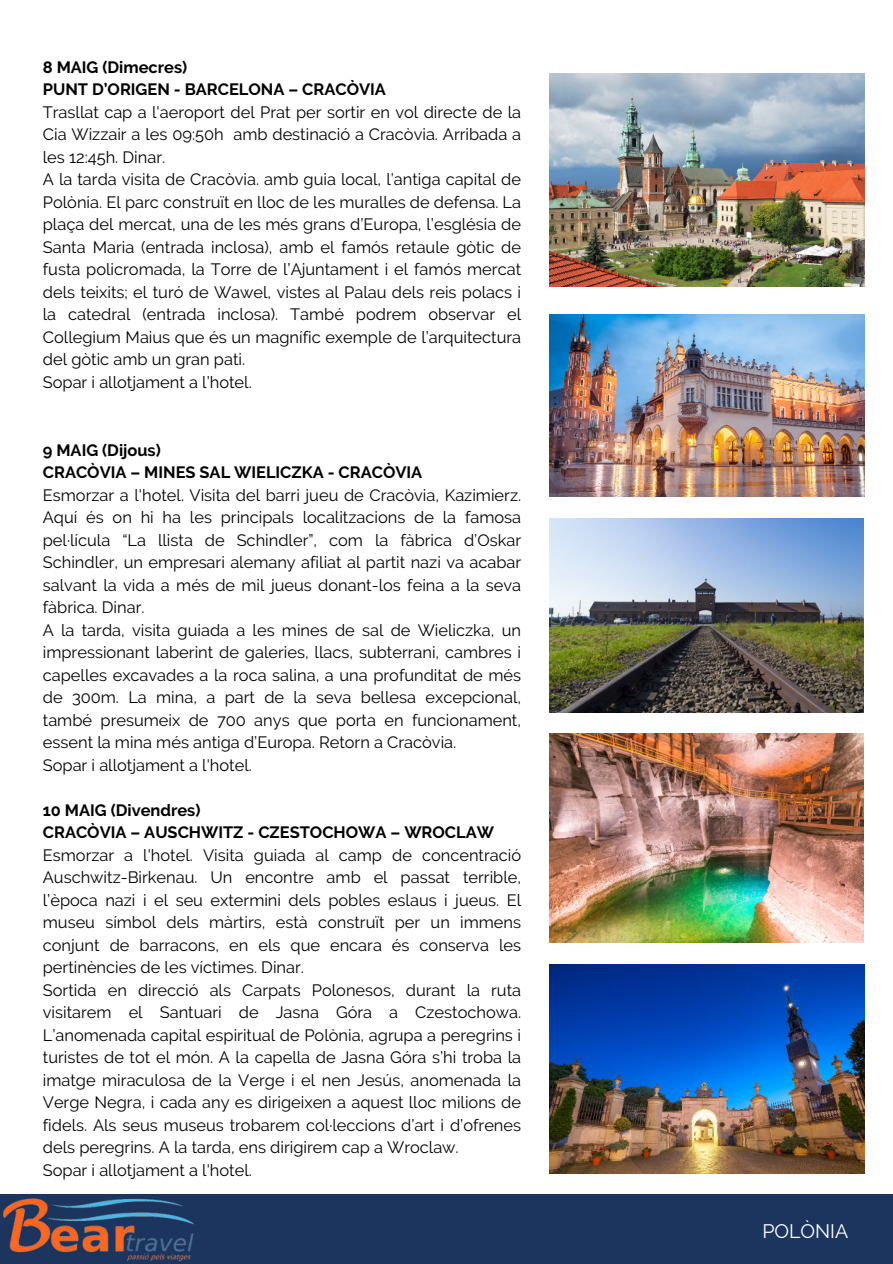
<style>
.page{position:relative;width:893px;height:1264px;background:#fff}
.page>*{position:absolute;margin:0;border:0;box-sizing:border-box;transform-origin:0 0}
.t1{font:19.5px "Raleway";color:#fff}
.t2{font:16.35px/22.5px "Raleway";color:#000}
.t3{font:700 16.35px/22.5px "Raleway";color:#000}
</style>
<div class="page">
<div style="left:0;top:1193px;width:892px;height:70px;background:#1c355e"></div>
<img style="left:549px;top:314px;width:315px;height:183px">
<img style="left:549px;top:73px;width:315px;height:213px">
<img style="left:549px;top:518px;width:314px;height:194px">
<img style="left:549px;top:964px;width:315px;height:209px">
<img style="left:549px;top:733px;width:314px;height:209px">
<img style="left:0;top:1193px;width:201px;height:69px">
<p class="t3" style="left:43px;top:56px;width:344px">8 MAIG (Dimecres)<br>PUNT D’ORIGEN - BARCELONA – CRACÒVIA</p>
<p class="t2" style="left:43px;top:101px;width:480px">Trasllat cap a l'aeroport del Prat per sortir en vol directe de la Cia Wizzair a les 09:50h amb destinació a Cracòvia. Arribada a les 12:45h. Dinar.<br>A la tarda visita de Cracòvia. amb guia local, l’antiga capital de Polònia. El parc construït en lloc de les muralles de defensa. La plaça del mercat, una de les més grans d’Europa, l’església de Santa Maria (entrada inclosa), amb el famós retaule gòtic de fusta policromada, la Torre de l’Ajuntament i el famós mercat dels teixits; el turó de Wawel, vistes al Palau dels reis polacs i la catedral (entrada inclosa). També podrem observar el Collegium Maius que és un magnífic exemple de l’arquitectura del gòtic amb un gran pati.<br>Sopar i allotjament a l’hotel.</p>
<p class="t3" style="left:43px;top:438px;width:381px">9 MAIG (Dijous)<br>CRACÒVIA – MINES SAL WIELICZKA - CRACÒVIA</p>
<p class="t2" style="left:43px;top:483px;width:480px">Esmorzar a l'hotel. Visita del barri jueu de Cracòvia, Kazimierz.<br>Aquí és on hi ha les principals localitzacions de la famosa pel·lícula “La llista de Schindler”, com la fàbrica d’Oskar Schindler, un empresari alemany afiliat al partit nazi va acabar salvant la vida a més de mil jueus donant-los feina a la seva fàbrica. Dinar.<br>A la tarda, visita guiada a les mines de sal de Wieliczka, un impressionant laberint de galeries, llacs, subterrani, cambres i capelles excavades a la roca salina, a una profunditat de més de 300m. La mina, a part de la seva bellesa excepcional, també presumeix de 700 anys que porta en funcionament, essent la mina més antiga d’Europa. Retorn a Cracòvia.<br>Sopar i allotjament a l'hotel.</p>
<p class="t3" style="left:43px;top:798px;width:452px">10 MAIG (Divendres)<br>CRACÒVIA – AUSCHWITZ - CZESTOCHOWA – WROCLAW</p>
<p class="t2" style="left:43px;top:843px;width:480px">Esmorzar a l'hotel. Visita guiada al camp de concentració Auschwitz-Birkenau. Un encontre amb el passat terrible, l’època nazi i el seu extermini dels pobles eslaus i jueus. El museu símbol dels màrtirs, està construït per un immens conjunt de barracons, en els que encara és conserva les pertinències de les víctimes. Dinar.<br>Sortida en direcció als Carpats Polonesos, durant la ruta visitarem el Santuari de Jasna Góra a Czestochowa.<br>L’anomenada capital espiritual de Polònia, agrupa a peregrins i turistes de tot el món. A la capella de Jasna Góra s’hi troba la imatge miraculosa de la Verge i el nen Jesús, anomenada la Verge Negra, i cada any es dirigeixen a aquest lloc milions de fidels. Als seus museus trobarem col·leccions d’art i d’ofrenes dels peregrins. A la tarda, ens dirigirem cap a Wroclaw.<br>Sopar i allotjament a l'hotel.</p>
<p class="t1" style="left:762px;top:1219px;width:87px">POLÒNIA</p>
</div>
